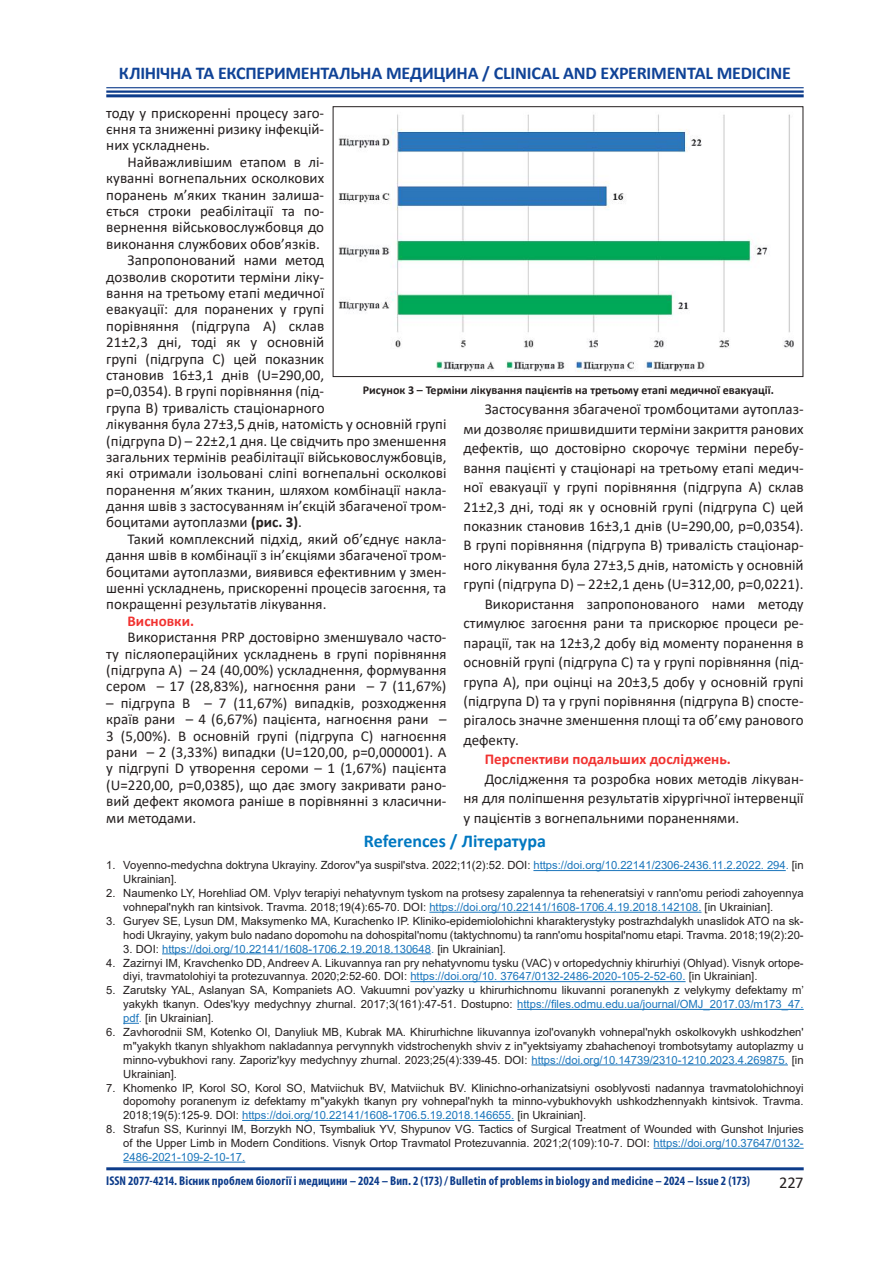
<style>
.page{position:relative;width:893px;height:1263px;background:#fff}
.page>*{position:absolute;margin:0;border:0;box-sizing:border-box;transform-origin:0 0}
.t1{font:700 18px "Calibri";letter-spacing:-.015em;color:#104397}
.t2{font:700 18px "Calibri";color:#0078c1}
.t3{font:16.5px "Calibri";color:#241f1f}
.t4{font:15px/16.4px "Calibri";color:#241f1f;text-align:justify}
.t5{font:700 15px "Calibri";color:#f13230}
.t6{font:700 condensed 12.75px "Myriad Pro";letter-spacing:.01em;color:#0c3b8a}
.t7{font:700 12px "Calibri";color:#241f1f}
.t8{font:11.25px/14px "Arial";color:#241f1f;text-align:justify}
.t9{font:11.25px "Arial";color:#1b76bc}
.s1{font-weight:700}
.s2{color:#1b76bc}
.s3{color:#241f1f}
</style>
<div class="page">
<hr style="left:106px;top:1167px;width:698px;height:3px;background:#0c3b8a">
<hr style="left:106px;top:94px;width:698px;height:3px;background:#0c3b8a">
<hr style="left:106px;top:90px;width:698px;height:3px;background:#0c3b8a">
<hr style="left:106px;top:87px;width:698px;height:1px;background:#0c3b8a">
<img style="left:338px;top:114px;width:456px;height:258px">
<div style="left:333px;top:106px;width:470px;height:271px;border:1px solid #241f1f"></div>
<hr style="left:533px;top:870px;width:253px;height:1px;background:#1b76bc">
<hr style="left:429px;top:912px;width:272px;height:1px;background:#1b76bc">
<hr style="left:162px;top:953px;width:269px;height:1px;background:#1b76bc">
<hr style="left:410px;top:981px;width:276px;height:1px;background:#1b76bc">
<hr style="left:517px;top:1009px;width:287px;height:1px;background:#1b76bc">
<svg style="left:123px;top:1023px;width:16px;height:1px"></svg>
<hr style="left:531px;top:1064px;width:257px;height:1px;background:#1b76bc">
<hr style="left:242px;top:1120px;width:272px;height:1px;background:#1b76bc">
<hr style="left:654px;top:1148px;width:150px;height:1px;background:#1b76bc">
<hr style="left:123px;top:1162px;width:122px;height:1px;background:#1b76bc">
<p class="t1" style="left:119px;top:60px;width:673px">КЛІНІЧНА ТА ЕКСПЕРИМЕНТАЛЬНА МЕДИЦИНА / CLINICAL AND EXPERIMENTAL MEDICINE</p>
<p class="t4" style="left:106px;top:104px;width:219px">тоду у прискоренні процесу заго&shy;єння та зниженні ризику інфекцій&shy;них ускладнень.</p>
<p class="t4" style="left:128px;top:153px;width:198px">Найважливішим етапом в лі-</p>
<p class="t4" style="left:106px;top:170px;width:219px">куванні вогнепальних осколкових</p>
<p class="t4" style="left:106px;top:186px;width:219px">поранень м’яких тканин залиша-</p>
<p class="t4" style="left:106px;top:202px;width:219px">ється строки реабілітації та по-</p>
<p class="t4" style="left:106px;top:219px;width:219px">вернення військовослужбовця до</p>
<p class="t4" style="left:106px;top:235px;width:215px">виконання службових обов’язків.</p>
<p class="t4" style="left:128px;top:252px;width:198px">Запропонований нами метод</p>
<p class="t4" style="left:106px;top:268px;width:219px">дозволив скоротити терміни ліку-</p>
<p class="t4" style="left:106px;top:284px;width:219px">вання на третьому етапі медичної</p>
<p class="t4" style="left:106px;top:301px;width:219px">евакуації: для поранених у групі</p>
<p class="t4" style="left:106px;top:317px;width:219px">порівняння (підгрупа А) склав</p>
<p class="t4" style="left:106px;top:334px;width:219px">21±2,3 дні, тоді як у основній</p>
<p class="t4" style="left:106px;top:350px;width:219px">групі (підгрупа С) цей показник</p>
<p class="t4" style="left:106px;top:366px;width:219px">становив 16±3,1 днів (U=290,00,</p>
<p class="t4" style="left:106px;top:383px;width:219px">p=0,0354). В групі порівняння (під-</p>
<p class="t4" style="left:106px;top:399px;width:220px">група В) тривалість стаціонарного</p>
<p class="t4" style="left:106px;top:416px;width:342px">лікування була 27±3,5 днів, натомість у основній групі</p>
<p class="t4" style="left:106px;top:432px;width:342px">(підгрупа D) – 22±2,1 дня. Це свідчить про зменшення</p>
<p class="t4" style="left:106px;top:448px;width:342px">загальних термінів реабілітації військовослужбовців,</p>
<p class="t4" style="left:106px;top:465px;width:342px">які отримали ізольовані сліпі вогнепальні осколкові</p>
<p class="t4" style="left:106px;top:481px;width:342px">поранення м’яких тканин, шляхом комбінації накла-</p>
<p class="t4" style="left:106px;top:497px;width:342px">дання швів з застосуванням ін’єкцій збагаченої тром-</p>
<p class="t4" style="left:106px;top:514px;width:197px">боцитами аутоплазми <span class="s1">(рис. 3)</span>.</p>
<p class="t4" style="left:128px;top:530px;width:320px">Такий комплексний підхід, який об’єднує накла-</p>
<p class="t4" style="left:106px;top:547px;width:342px">дання швів в комбінації з ін’єкціями збагаченої тром-</p>
<p class="t4" style="left:106px;top:563px;width:342px">боцитами аутоплазми, виявився ефективним у змен-</p>
<p class="t4" style="left:106px;top:579px;width:342px">шенні ускладнень, прискоренні процесів загоєння, та</p>
<p class="t4" style="left:106px;top:596px;width:222px">покращенні результатів лікування.</p>
<p class="t5" style="left:128px;top:610px;width:68px">Висновки.</p>
<p class="t4" style="left:106px;top:629px;width:342px;text-indent:21px">Використання PRP достовірно зменшувало часто&shy;ту післяопераційних ускладнень в групі порівняння (підгрупа А) – 24 (40,00%) ускладнення, формування сером – 17 (28,83%), нагноєння рани – 7 (11,67%)</p>
<p class="t4" style="left:106px;top:694px;width:342px">– підгрупа В – 7 (11,67%) випадків, розходження країв рани – 4 (6,67%) пацієнта, нагноєння рани – 3 (5,00%). В основній групі (підгрупа С) нагноєння рани – 2 (3,33%) випадки (U=120,00, p=0,000001). А у підгрупі D утворення сероми – 1 (1,67%) пацієнта (U=220,00, p=0,0385), що дає змогу закривати рано&shy;вий дефект якомога раніше в порівнянні з класични&shy;ми методами.</p>
<p class="t7" style="left:363px;top:382px;width:413px">Рисунок 3 – Терміни лікування пацієнтів на третьому етапі медичної евакуації.</p>
<p class="t4" style="left:485px;top:401px;width:320px">Застосування збагаченої тромбоцитами аутоплаз-</p>
<p class="t4" style="left:463px;top:420px;width:342px">ми дозволяє пришвидшити терміни закриття ранових</p>
<p class="t4" style="left:463px;top:440px;width:342px">дефектів, що достовірно скорочує терміни перебу-</p>
<p class="t4" style="left:463px;top:459px;width:342px">вання пацієнті у стаціонарі на третьому етапі медич-</p>
<p class="t4" style="left:463px;top:479px;width:342px">ної евакуації у групі порівняння (підгрупа А) склав</p>
<p class="t4" style="left:463px;top:498px;width:342px">21±2,3 дні, тоді як у основній групі (підгрупа С) цей</p>
<p class="t4" style="left:463px;top:517px;width:342px">показник становив 16±3,1 днів (U=290,00, p=0,0354).</p>
<p class="t4" style="left:463px;top:537px;width:342px">В групі порівняння (підгрупа В) тривалість стаціонар-</p>
<p class="t4" style="left:463px;top:556px;width:342px">ного лікування була 27±3,5 днів, натомість у основній</p>
<p class="t4" style="left:463px;top:576px;width:341px">групі (підгрупа D) – 22±2,1 день (U=312,00, p=0,0221).</p>
<p class="t4" style="left:485px;top:595px;width:320px">Використання запропонованого нами методу</p>
<p class="t4" style="left:463px;top:615px;width:342px">стимулює загоєння рани та прискорює процеси ре-</p>
<p class="t4" style="left:463px;top:634px;width:342px">парації, так на 12±3,2 добу від моменту поранення в</p>
<p class="t4" style="left:463px;top:653px;width:342px">основній групі (підгрупа С) та у групі порівняння (під-</p>
<p class="t4" style="left:463px;top:673px;width:342px">група А), при оцінці на 20±3,5 добу у основній групі</p>
<p class="t4" style="left:463px;top:692px;width:342px">(підгрупа D) та у групі порівняння (підгрупа В) спосте-</p>
<p class="t4" style="left:463px;top:712px;width:342px">рігалось значне зменшення площі та об’єму ранового</p>
<p class="t4" style="left:463px;top:731px;width:57px">дефекту.</p>
<p class="t5" style="left:485px;top:749px;width:248px">Перспективи подальших досліджень.</p>
<p class="t4" style="left:463px;top:769px;width:342px;line-height:19.5px;text-indent:21px">Дослідження та розробка нових методів лікуван&shy;ня для поліпшення результатів хірургічної інтервенції у пацієнтів з вогнепальними пораненнями.</p>
<p class="t2" style="left:364px;top:828px;width:184px">References / Література</p>
<p class="t8" style="left:123px;top:858px;width:682px;text-indent:-17px">1. Voyenno-medychna doktryna Ukrayiny. Zdorovʺya suspilʹstva. 2022;11(2):52. DOI: <span class="s2">https://doi.org/10.22141/2306-2436.11.2.2022. 294.</span> [in<br>Ukrainian].</p>
<p class="t8" style="left:123px;top:886px;width:682px;text-indent:-17px">2. Naumenko LY, Horehliad OM. Vplyv terapiyi nehatyvnym tyskom na protsesy zapalennya ta reheneratsiyi v rannʹomu periodi zahoyennya vohnepalʹnykh ran kintsivok. Travma. 2018;19(4):65-70. DOI: <span class="s2">https://doi.org/10.22141/1608-1706.4.19.2018.142108.</span> [in Ukrainian].</p>
<p class="t8" style="left:106px;top:914px;width:699px;text-align:right">3. Guryev SE, Lysun DM, Maksymenko MA, Kurachenko IP. Kliniko-epidemiolohichni kharakterystyky postrazhdalykh unaslidok ATO na sk&shy;hodi Ukrayiny, yakym bulo nadano dopomohu na dohospitalʹnomu (taktychnomu) ta rannʹomu hospitalʹnomu etapi. Travma. 2018;19(2):20-</p>
<p class="t9" style="left:123px;top:941px;width:384px"><span class="s3">3. DOI:</span> https://doi.org/10.22141/1608-1706.2.19.2018.130648. <span class="s3">[in Ukrainian].</span></p>
<p class="t8" style="left:123px;top:955px;width:682px;text-indent:-17px">4. Zazirnyi IM, Kravchenko DD, Andreev A. Likuvannya ran pry nehatyvnomu tysku (VAC) v ortopedychniy khirurhiyi (Ohlyad). Visnyk ortope&shy;diyi, travmatolohiyi ta protezuvannya. 2020;2:52-60. DOI: <span class="s2">https://doi.org/10. 37647/0132-2486-2020-105-2-52-60.</span> [in Ukrainian].</p>
<p class="t8" style="left:123px;top:983px;width:682px;text-indent:-17px">5. Zarutsky YAL, Aslanyan SA, Kompaniets AO. Vakuumni pov’yazky u khirurhichnomu likuvanni poranenykh z velykymy defektamy m’ yakykh tkanyn. Odesʹkyy medychnyy zhurnal. 2017;3(161):47-51. Dostupno: <span class="s2">https://files.odmu.edu.ua/journal/OMJ_2017.03/m173_47. pdf.</span> [in Ukrainian].</p>
<p class="t8" style="left:123px;top:1025px;width:682px;text-indent:-17px">6. Zavhorodnii SM, Kotenko OI, Danyliuk MB, Kubrak MA. Khirurhichne likuvannya izolʹovanykh vohnepalʹnykh oskolkovykh ushkodzhenʹ mʺyakykh tkanyn shlyakhom nakladannya pervynnykh vidstrochenykh shviv z inʺyektsiyamy zbahachenoyi trombotsytamy autoplazmy u minno-vybukhovi rany. Zaporizʹkyy medychnyy zhurnal. 2023;25(4):339-45. DOI: <span class="s2">https://doi.org/10.14739/2310-1210.2023.4.269875.</span> [in Ukrainian].</p>
<p class="t8" style="left:123px;top:1080px;width:682px;text-indent:-17px">7. Khomenko IP, Korol SO, Korol SO, Matviichuk BV, Matviichuk BV. Klinichno-orhanizatsiyni osoblyvosti nadannya travmatolohichnoyi dopomohy poranenym iz defektamy mʺyakykh tkanyn pry vohnepalʹnykh ta minno-vybukhovykh ushkodzhennyakh kintsivok. Travma.<br>2018;19(5):125-9. DOI: <span class="s2">https://doi.org/10.22141/1608-1706.5.19.2018.146655.</span> [in Ukrainian].</p>
<p class="t8" style="left:123px;top:1122px;width:682px;text-indent:-17px">8. Strafun SS, Kurinnyi IM, Borzykh NO, Tsymbaliuk YV, Shypunov VG. Tactics of Surgical Treatment of Wounded with Gunshot Injuries of the Upper Limb in Modern Conditions. Visnyk Ortop Travmatol Protezuvannia. 2021;2(109):10-7. DOI: <span class="s2">https://doi.org/10.37647/0132- 2486-2021-109-2-10-17.</span></p>
<p class="t6" style="left:106px;top:1173px;width:645px">ISSN 2077-4214. Вісник проблем біології і медицини – 2024 – Вип. 2 (173) / Bulletin of problems in biology and medicine – 2024 – Issue 2 (173)</p>
<p class="t3" style="left:779px;top:1171px;width:26px">227</p>
</div>
